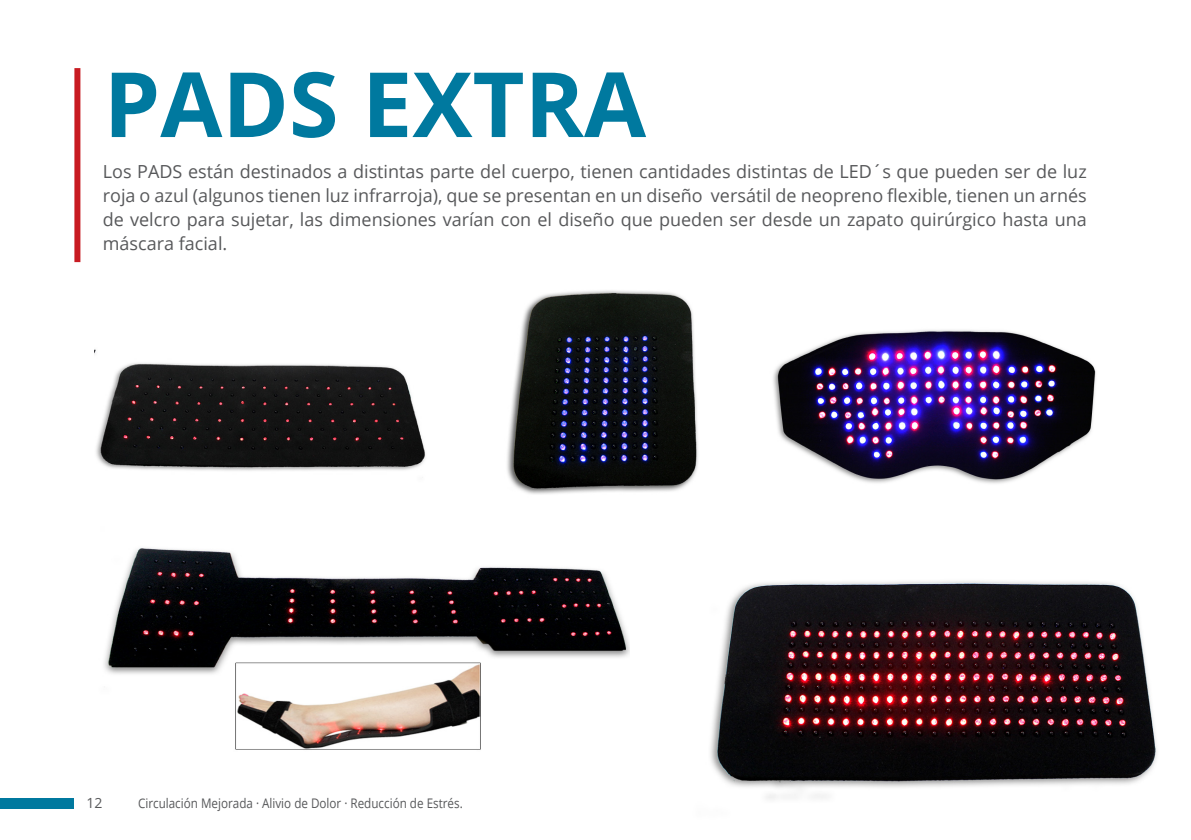
<style>
.page{position:relative;width:1191px;height:840px;background:#fff}
.page>*{position:absolute;margin:0;border:0;box-sizing:border-box;transform-origin:0 0}
.Header_Style_45pt{font:700 90px "Open Sans";color:#00799f}
.Header_Bottom_Text{font:18px/24px "Open Sans";color:#57585a;text-align:justify}
.t1{font:14px "Open Sans";color:#57585a}
.Maint_Text_style_8pt{font:13.2px "Open Sans";color:#57585a;scale:.88 1}
</style>
<div class="page">
<div style="left:74px;top:68px;width:6px;height:194px;background:#c81b22"></div>
<img style="left:94px;top:349px;width:332px;height:122px">
<img style="left:507px;top:290px;width:191px;height:204px">
<img style="left:710px;top:581px;width:447px;height:218px">
<img style="left:773px;top:330px;width:323px;height:154px">
<img style="left:104px;top:548px;width:525px;height:202px">
<div style="left:0;top:797px;width:74px;height:11px;background:#00799f"></div>
<p class="Header_Style_45pt" style="left:104px;top:41px;width:544px">PADS EXTRA</p>
<p class="Header_Bottom_Text" style="left:103px;top:159px;width:985px">Los PADS están destinados a distintas parte del cuerpo, tienen cantidades distintas de LED´s que pueden ser de luz roja o azul (algunos tienen luz infrarroja), que se presentan en un diseño versátil de neopreno flexible, tienen un arnés de velcro para sujetar, las dimensiones varían con el diseño que pueden ser desde un zapato quirúrgico hasta una máscara facial.</p>
<p class="t1" style="left:86px;top:793px;width:18px">12</p>
<p class="Maint_Text_style_8pt" style="left:138px;top:793px;width:370px">Circulación Mejorada · Alivio de Dolor · Reducción de Estrés.</p>
</div>
